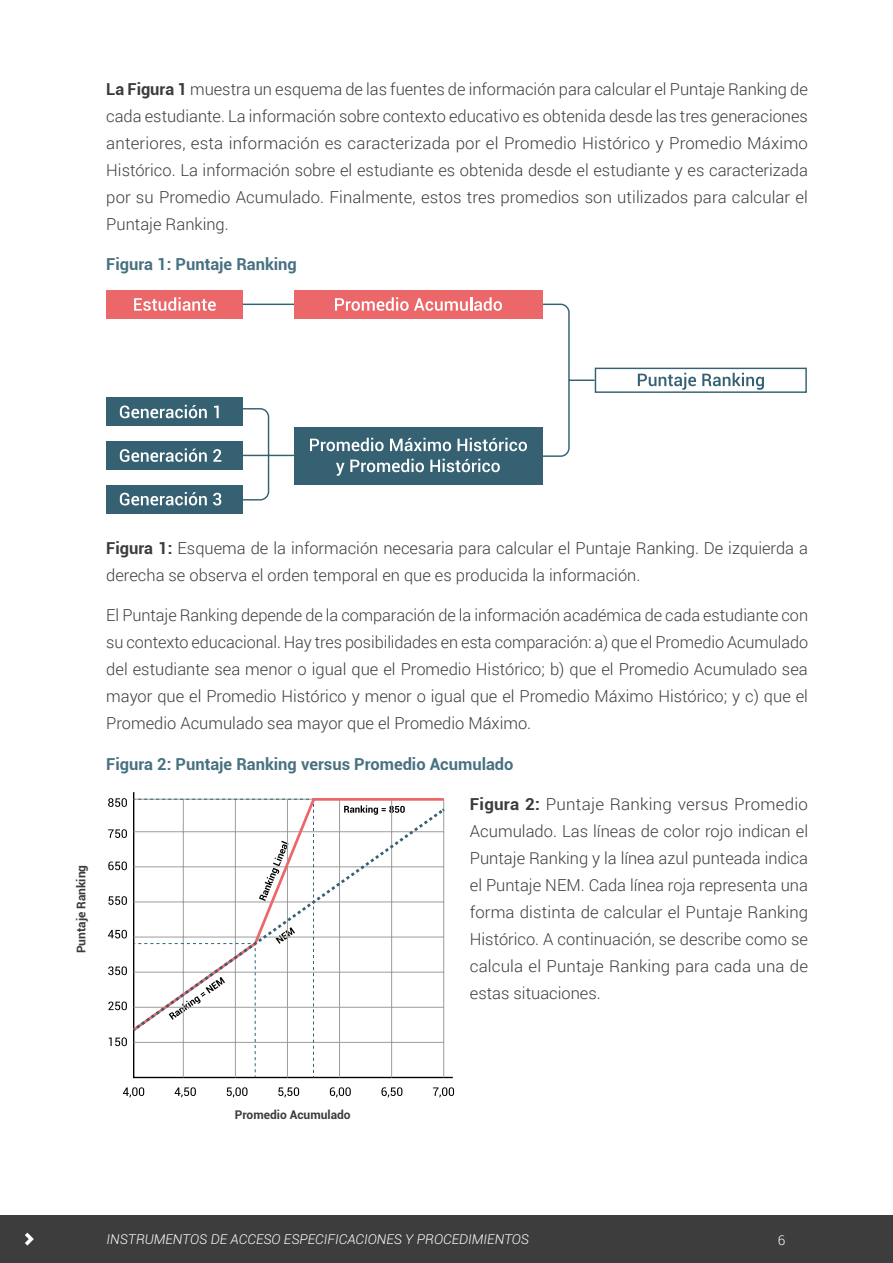
<style>
.page{position:relative;width:893px;height:1263px;background:#fff}
.page>*{position:absolute;margin:0;border:0;box-sizing:border-box;transform-origin:0 0}
.t1{font:300 16.5px/27px "Roboto";color:#3c3c3b;text-align:justify}
.t2{font:700 16.5px "Roboto";color:#487181}
.t3{font:italic 300 13.5px "Roboto";color:#fff}
.t4{font:300 13.5px "Roboto";color:#fff}
.t5{font:700 12px "Roboto";color:#3c3c3b}
.s1{font-weight:700}
</style>
<div class="page">
<div style="left:0;top:1215px;width:893px;height:48px;background:#3d3d3d"></div>
<svg style="left:25px;top:1232px;width:9px;height:13px"></svg>
<svg style="left:123px;top:1087px;width:21px;height:10px"></svg>
<svg style="left:175px;top:1087px;width:21px;height:10px"></svg>
<svg style="left:227px;top:1087px;width:20px;height:10px"></svg>
<svg style="left:278px;top:1087px;width:21px;height:10px"></svg>
<svg style="left:330px;top:1087px;width:21px;height:10px"></svg>
<svg style="left:381px;top:1087px;width:21px;height:10px"></svg>
<svg style="left:433px;top:1087px;width:21px;height:10px"></svg>
<svg style="left:133px;top:792px;width:320px;height:287px"></svg>
<hr style="left:339px;top:799px;width:1px;height:278px;background:#9d9d9c">
<hr style="left:391px;top:799px;width:1px;height:278px;background:#9d9d9c">
<hr style="left:443px;top:799px;width:1px;height:278px;background:#9d9d9c">
<hr style="left:134px;top:1042px;width:310px;height:1px;background:#9d9d9c">
<svg style="left:133px;top:797px;width:313px;height:237px"></svg>
<svg style="left:108px;top:798px;width:206px;height:279px"></svg>
<svg style="left:133px;top:807px;width:312px;height:224px"></svg>
<svg style="left:439px;top:806px;width:9px;height:8px"></svg>
<div style="left:106px;top:290px;width:137px;height:28px;background:#ec6769"></div>
<div style="left:595px;top:368px;width:212px;height:25px;border:1px solid #356173"></div>
<div style="left:106px;top:398px;width:137px;height:28px;background:#356173"></div>
<div style="left:106px;top:441px;width:137px;height:28px;background:#356173"></div>
<div style="left:106px;top:485px;width:137px;height:28px;background:#356173"></div>
<svg style="left:120px;top:405px;width:87px;height:13px"></svg>
<svg style="left:214px;top:405px;width:5px;height:13px"></svg>
<svg style="left:134px;top:297px;width:82px;height:14px"></svg>
<svg style="left:120px;top:448px;width:87px;height:14px"></svg>
<svg style="left:213px;top:449px;width:8px;height:13px"></svg>
<svg style="left:638px;top:373px;width:58px;height:17px"></svg>
<svg style="left:702px;top:373px;width:62px;height:17px"></svg>
<svg style="left:120px;top:492px;width:87px;height:13px"></svg>
<svg style="left:213px;top:493px;width:8px;height:12px"></svg>
<svg style="left:229px;top:303px;width:367px;height:198px"></svg>
<div style="left:294px;top:290px;width:249px;height:28px;background:#ec6769"></div>
<svg style="left:335px;top:297px;width:167px;height:14px"></svg>
<p class="t1" style="left:106px;top:75px;width:703px"><span class="s1">La Figura 1</span> muestra un esquema de las fuentes de información para calcular el Puntaje Ranking de cada estudiante. La información sobre contexto educativo es obtenida desde las tres generaciones anteriores, esta información es caracterizada por el Promedio Histórico y Promedio Máximo Histórico. La información sobre el estudiante es obtenida desde el estudiante y es caracterizada por su Promedio Acumulado. Finalmente, estos tres promedios son utilizados para calcular el Puntaje Ranking.</p>
<p class="t2" style="left:106px;top:253px;width:192px">Figura 1: Puntaje Ranking</p>
<p class="t5" style="left:73px;top:953px;width:90px;rotate:-90deg">Puntaje Ranking</p>
<p class="t1" style="left:106px;top:534px;width:703px"><span class="s1">Figura 1:</span> Esquema de la información necesaria para calcular el Puntaje Ranking. De izquierda a derecha se observa el orden temporal en que es producida la información.</p>
<p class="t1" style="left:106px;top:601px;width:703px">El Puntaje Ranking depende de la comparación de la información académica de cada estudiante con su contexto educacional. Hay tres posibilidades en esta comparación: a) que el Promedio Acumulado del estudiante sea menor o igual que el Promedio Histórico; b) que el Promedio Acumulado sea mayor que el Promedio Histórico y menor o igual que el Promedio Máximo Histórico; y c) que el Promedio Acumulado sea mayor que el Promedio Máximo.</p>
<p class="t2" style="left:106px;top:752px;width:409px">Figura 2: Puntaje Ranking versus Promedio Acumulado</p>
<p class="t1" style="left:470px;top:790px;width:340px"><span class="s1">Figura 2:</span> Puntaje Ranking versus Promedio Acumulado. Las líneas de color rojo indican el Puntaje Ranking y la línea azul punteada indica el Puntaje NEM. Cada línea roja representa una forma distinta de calcular el Puntaje Ranking Histórico. A continuación, se describe como se calcula el Puntaje Ranking para cada una de estas situaciones.</p>
<p class="t5" style="left:235px;top:1106px;width:117px">Promedio Acumulado</p>
<p class="t3" style="left:107px;top:1230px;width:424px">INSTRUMENTOS DE ACCESO ESPECIFICACIONES Y PROCEDIMIENTOS</p>
<p class="t4" style="left:778px;top:1231px;width:9px">6</p>
</div>
